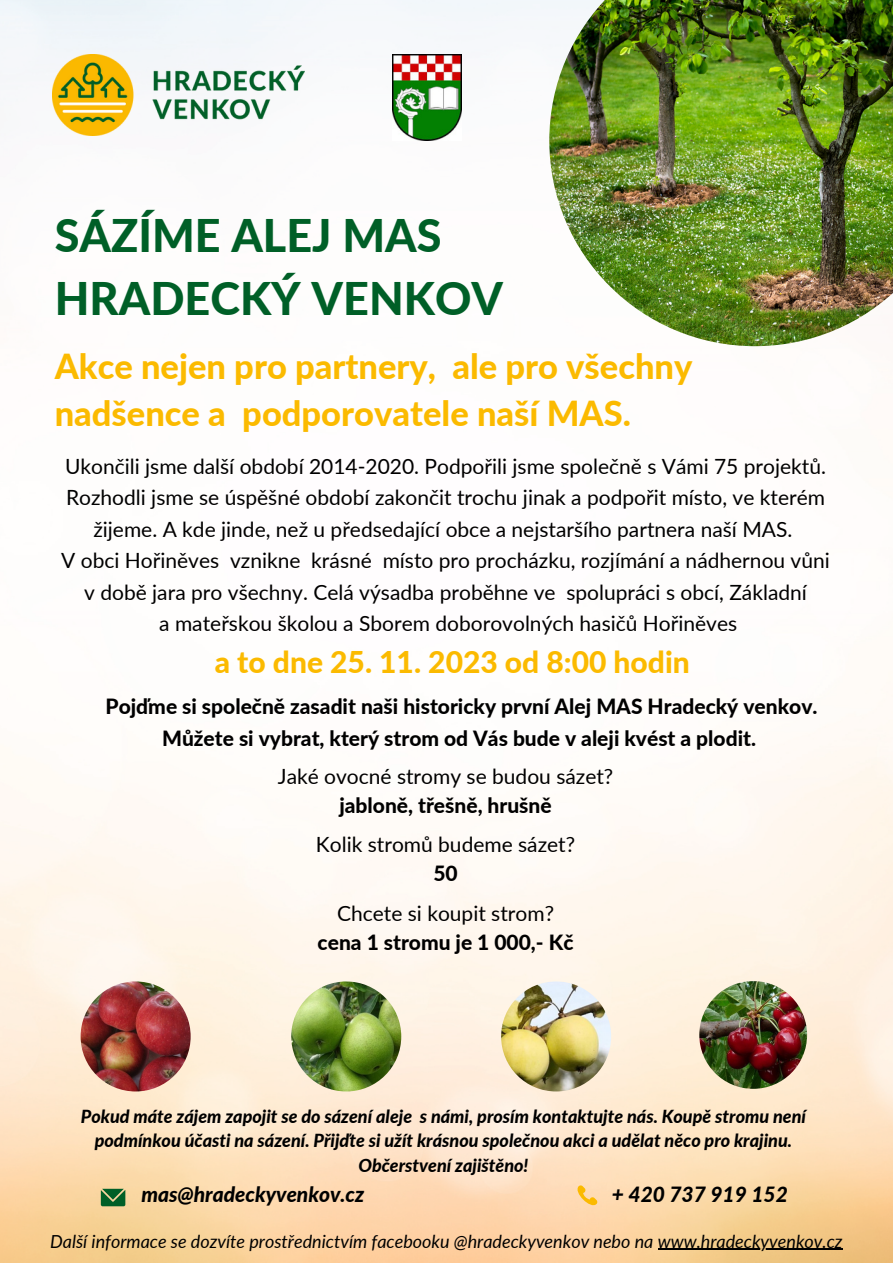
<style>
.page{position:relative;width:893px;height:1264px;background:#fff}
.page>*{position:absolute;margin:0;border:0;box-sizing:border-box;transform-origin:0 0}
.t1{font:800 45px/63px "Lato";color:#005f27}
.t2{font:800 34.5px "Lato";color:#fbba00}
.t3{font:800 30px "Lato";color:#fbba00}
.t4{font:21px/31.5px "Lato";color:#000;text-align:center}
.t5{font:800 21px/31.5px "Lato";color:#000;text-align:center}
.t6{font:italic 800 21px "Lato";color:#000}
.t7{font:italic 800 18px/24.8px "Lato";color:#000;text-align:center}
.t8{font:italic 18px "Lato";color:#000}
</style>
<div class="page">
<img style="left:0;top:0;width:892px;height:1262px">
<img style="left:53px;top:55px;width:251px;height:81px">
<img style="left:393px;top:55px;width:68px;height:85px">
<img style="left:549px;top:0;width:343px;height:346px">
<img style="left:81px;top:981px;width:110px;height:110px;border-radius:50%">
<img style="left:291px;top:981px;width:110px;height:110px;border-radius:50%">
<img style="left:501px;top:981px;width:110px;height:110px;border-radius:50%">
<img style="left:699px;top:981px;width:108px;height:107px;border-radius:50%">
<svg style="left:101px;top:1188px;width:24px;height:18px"></svg>
<svg style="left:572px;top:1185px;width:25px;height:24px"></svg>
<hr style="left:657px;top:1248px;width:185px;height:1px;background:#000">
<p class="t1" style="left:55px;top:203px;width:450px">SÁZÍME ALEJ MAS<br>HRADECKÝ VENKOV</p>
<p class="t2" style="left:55px;top:345px;width:639px">Akce nejen pro partnery, ale pro všechny</p>
<p class="t2" style="left:55px;top:392px;width:577px">nadšence a podporovatele naší MAS.</p>
<p class="t4" style="left:65px;top:450px;width:762px">Ukončili jsme další období 2014-2020. Podpořili jsme společně s Vámi 75 projektů.<br>Rozhodli jsme se úspěšné období zakončit trochu jinak a podpořit místo, ve kterém žijeme. A kde jinde, než u předsedající obce a nejstaršího partnera naší MAS.</p>
<p class="t4" style="left:61px;top:544px;width:770px">V obci Hořiněves vznikne krásné místo pro procházku, rozjímání a nádhernou vůni v době jara pro všechny. Celá výsadba proběhne ve spolupráci s obcí, Základní</p>
<p class="t4" style="left:159px;top:607px;width:579px">a mateřskou školou a Sborem doborovolných hasičů Hořiněves</p>
<p class="t3" style="left:215px;top:643px;width:476px">a to dne 25. 11. 2023 od 8:00 hodin</p>
<p class="t5" style="left:106px;top:690px;width:713px">Pojďme si společně zasadit naši historicky první Alej MAS Hradecký venkov.<br>Můžete si vybrat, který strom od Vás bude v aleji kvést a plodit.</p>
<p class="t4" style="left:278px;top:759px;width:337px">Jaké ovocné stromy se budou sázet?</p>
<p class="t5" style="left:339px;top:789px;width:214px">jabloně, třešně, hrušně</p>
<p class="t4" style="left:316px;top:828px;width:261px">Kolik stromů budeme sázet?</p>
<p class="t5" style="left:433px;top:857px;width:26px">50</p>
<p class="t4" style="left:337px;top:896px;width:218px">Chcete si koupit strom?</p>
<p class="t5" style="left:317px;top:926px;width:257px">cena 1 stromu je 1 000,- Kč</p>
<p class="t7" style="left:81px;top:1103px;width:726px">Pokud máte zájem zapojit se do sázení aleje s námi, prosím kontaktujte nás. Koupě stromu není podmínkou účasti na sázení. Přijďte si užít krásnou společnou akci a udělat něco pro krajinu.<br>Občerstvení zajištěno!</p>
<p class="t6" style="left:141px;top:1181px;width:224px">mas@hradeckyvenkov.cz</p>
<p class="t6" style="left:611px;top:1181px;width:177px">+ 420 737 919 152</p>
<p class="t8" style="left:50px;top:1229px;width:793px">Další informace se dozvíte prostřednictvím facebooku @hradeckyvenkov nebo na www.hradeckyvenkov.cz</p>
</div>
